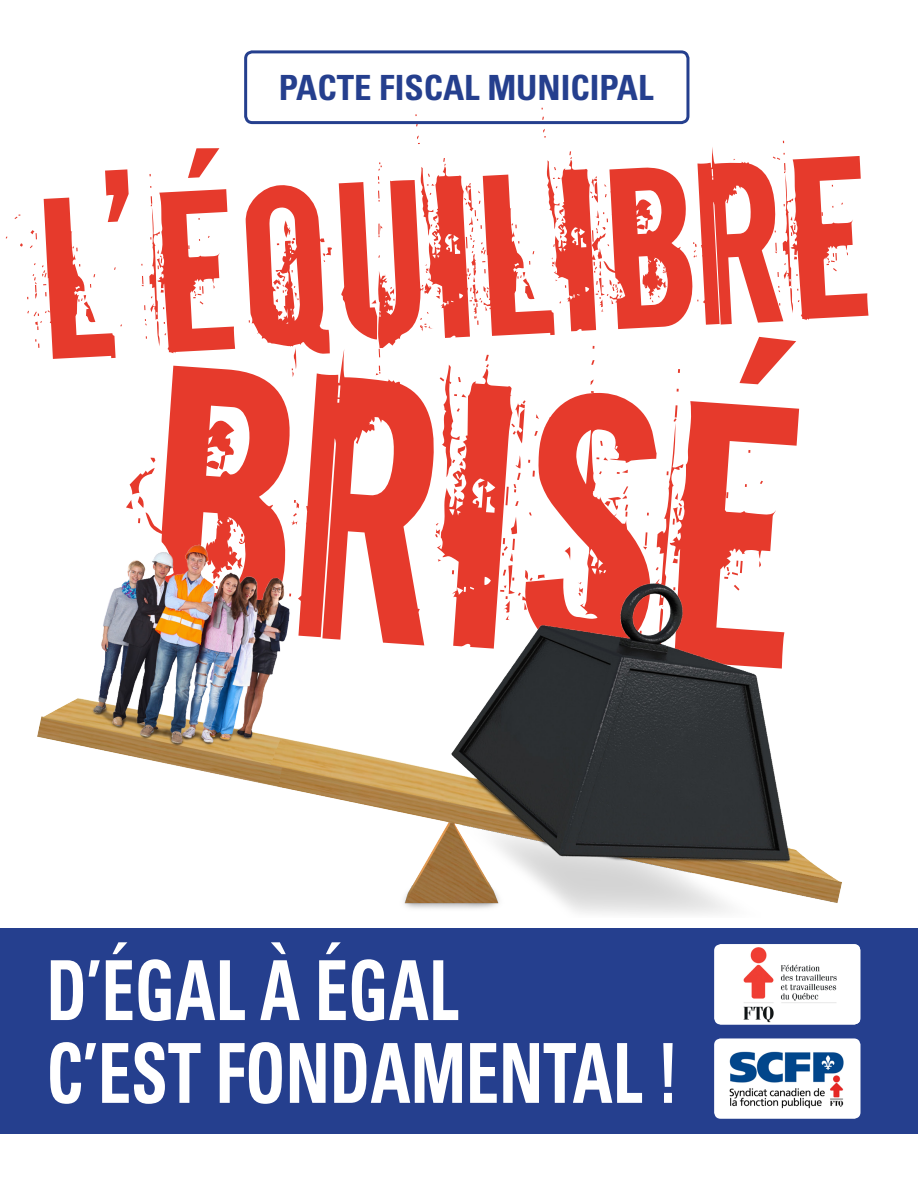
<style>
.page{position:relative;width:918px;height:1188px;background:#fff}
.page>*{position:absolute;margin:0;border:0;box-sizing:border-box;transform-origin:0 0}
.t1{font:354.6px "Downcome";color:#e63a2c}
.t2{font:217.8px "Downcome";color:#e63a2c}
.t3{font:700 condensed 82.8px/82.8px "Univers LT Std";color:#fff;scale:.8 1}
.t4{font:700 condensed 34.8px "Univers LT Std";color:#253f8e}
</style>
<div class="page">
<svg style="left:89px;top:928px;width:733px;height:1px"></svg>
<div style="left:244px;top:50px;width:445px;height:74px;border:3px solid #253f8e;border-radius:7px"></div>
<div style="left:0;top:929px;width:918px;height:205px;background:#253f8e"></div>
<div style="left:714px;top:1038px;width:147px;height:81px;background:#fff;border-radius:7px"></div>
<img style="left:729px;top:1051px;width:115px;height:58px">
<div style="left:714px;top:944px;width:147px;height:80px;background:#fff;border-radius:7px"></div>
<img style="left:720px;top:944px;width:140px;height:80px">
<img style="left:37px;top:545px;width:805px;height:369px">
<p class="t4" style="left:279px;top:66px;width:376px">PACTE FISCAL MUNICIPAL</p>
<p class="t2" style="left:30px;top:132px;width:840px;rotate:-3deg">L’ÉQUILIBRE</p>
<p class="t1" style="left:164px;top:254px;width:664px;rotate:4deg">BRISÉ</p>
<p class="t3" style="left:46px;top:949px;width:792px">D’ÉGAL À ÉGAL<br>C’EST FONDAMENTAL !</p>
</div>
